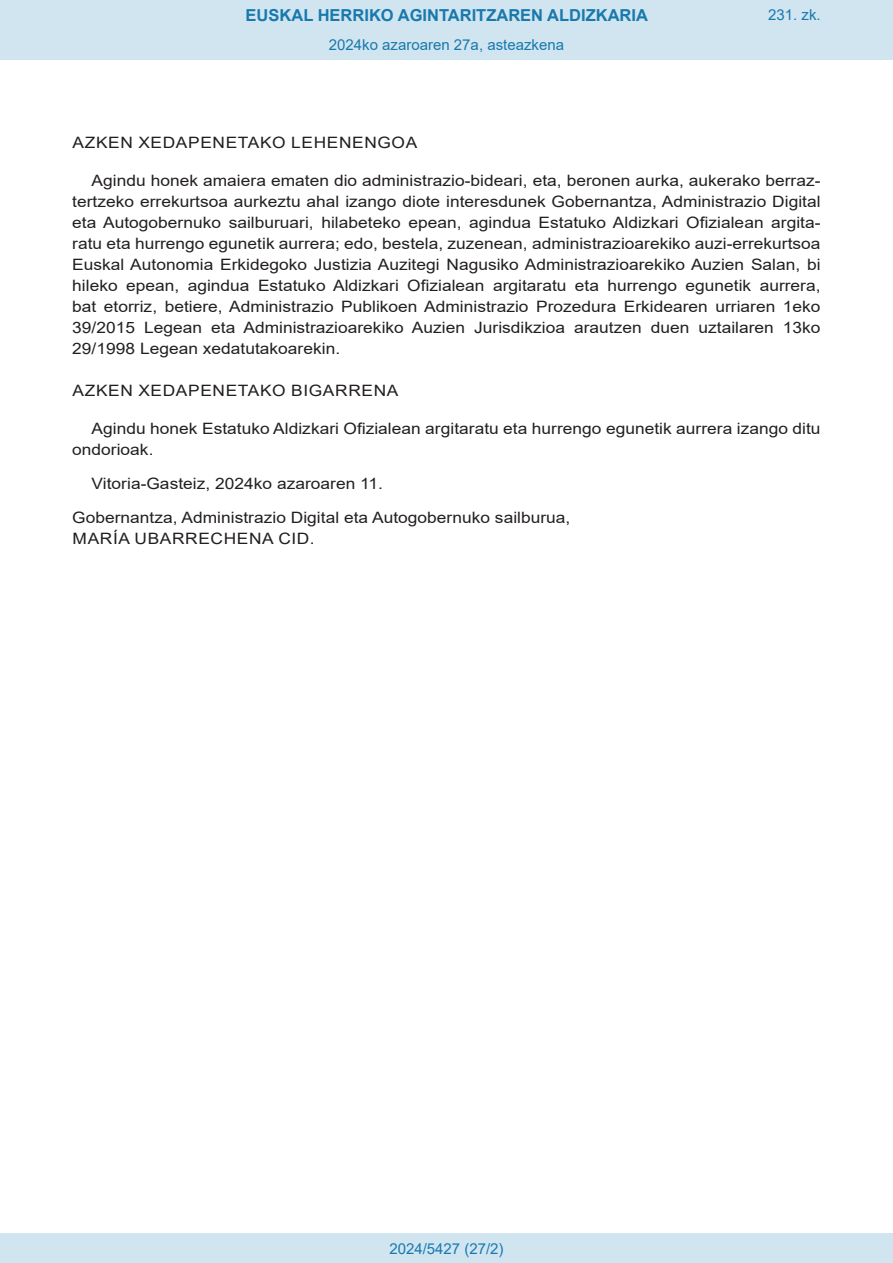
<style>
.page{position:relative;width:893px;height:1263px;background:#fff}
.page>*{position:absolute;margin:0;border:0;box-sizing:border-box;transform-origin:0 0}
.t1{font:700 16.5px "Arial";color:#1879ad}
.BOPVDetalle{font:15.6px/21px "Arial";color:#231f20;text-align:justify;scale:1.11 1}
.BOPVFirmaPuesto{font:15.6px "Arial";color:#231f20;scale:1.11 1}
.BOPVDisposicion{font:15.6px "Arial";letter-spacing:.035em;color:#231f20;scale:1.11 1}
.BOPVFirmaLugFec{font:15.6px "Arial";color:#231f20;scale:1.11 1}
.BOPVFirmaNombre{font:15.6px "Arial";letter-spacing:.035em;color:#231f20;scale:1.11 1}
.Paginacion_Centro{font:15px "Arial";color:#1879ad}
</style>
<div class="page">
<div style="left:0;top:0;width:893px;height:60px;background:#d0e5f0"></div>
<div style="left:0;top:1233px;width:893px;height:30px;background:#d0e5f0"></div>
<p class="t1" style="left:246px;top:3px;width:404px">EUSKAL HERRIKO AGINTARITZAREN ALDIZKARIA</p>
<p class="Paginacion_Centro" style="left:329px;top:35px;width:237px">2024ko azaroaren 27a, asteazkena</p>
<p class="Paginacion_Centro" style="left:768px;top:5px;width:54px">231. zk.</p>
<p class="BOPVDisposicion" style="left:73px;top:132px;width:312px">AZKEN XEDAPENETAKO LEHENENGOA</p>
<p class="BOPVDetalle" style="left:72px;top:170px;width:676px;text-indent:19px">Agindu honek amaiera ematen dio administrazio-bideari, eta, beronen aurka, aukerako berraz&shy;tertzeko errekurtsoa aurkeztu ahal izango diote interesdunek Gobernantza, Administrazio Digital eta Autogobernuko sailburuari, hilabeteko epean, agindua Estatuko Aldizkari Ofizialean argita&shy;ratu eta hurrengo egunetik aurrera; edo, bestela, zuzenean, administrazioarekiko auzi-errekurtsoa Euskal Autonomia Erkidegoko Justizia Auzitegi Nagusiko Administrazioarekiko Auzien Salan, bi hileko epean, agindua Estatuko Aldizkari Ofizialean argitaratu eta hurrengo egunetik aurrera, bat etorriz, betiere, Administrazio Publikoen Administrazio Prozedura Erkidearen urriaren 1eko 39/2015 Legean eta Administrazioarekiko Auzien Jurisdikzioa arautzen duen uztailaren 13ko 29/1998 Legean xedatutakoarekin.</p>
<p class="BOPVDisposicion" style="left:73px;top:380px;width:295px">AZKEN XEDAPENETAKO BIGARRENA</p>
<p class="BOPVDetalle" style="left:72px;top:418px;width:676px;text-indent:19px">Agindu honek Estatuko Aldizkari Ofizialean argitaratu eta hurrengo egunetik aurrera izango ditu ondorioak.</p>
<p class="BOPVFirmaLugFec" style="left:92px;top:473px;width:264px">Vitoria-Gasteiz, 2024ko azaroaren 11.</p>
<p class="BOPVFirmaPuesto" style="left:72px;top:507px;width:450px">Gobernantza, Administrazio Digital eta Autogobernuko sailburua,</p>
<p class="BOPVFirmaNombre" style="left:73px;top:528px;width:220px">MARÍA UBARRECHENA CID.</p>
<p class="Paginacion_Centro" style="left:389px;top:1238px;width:116px">2024/5427 (27/2)</p>
</div>
